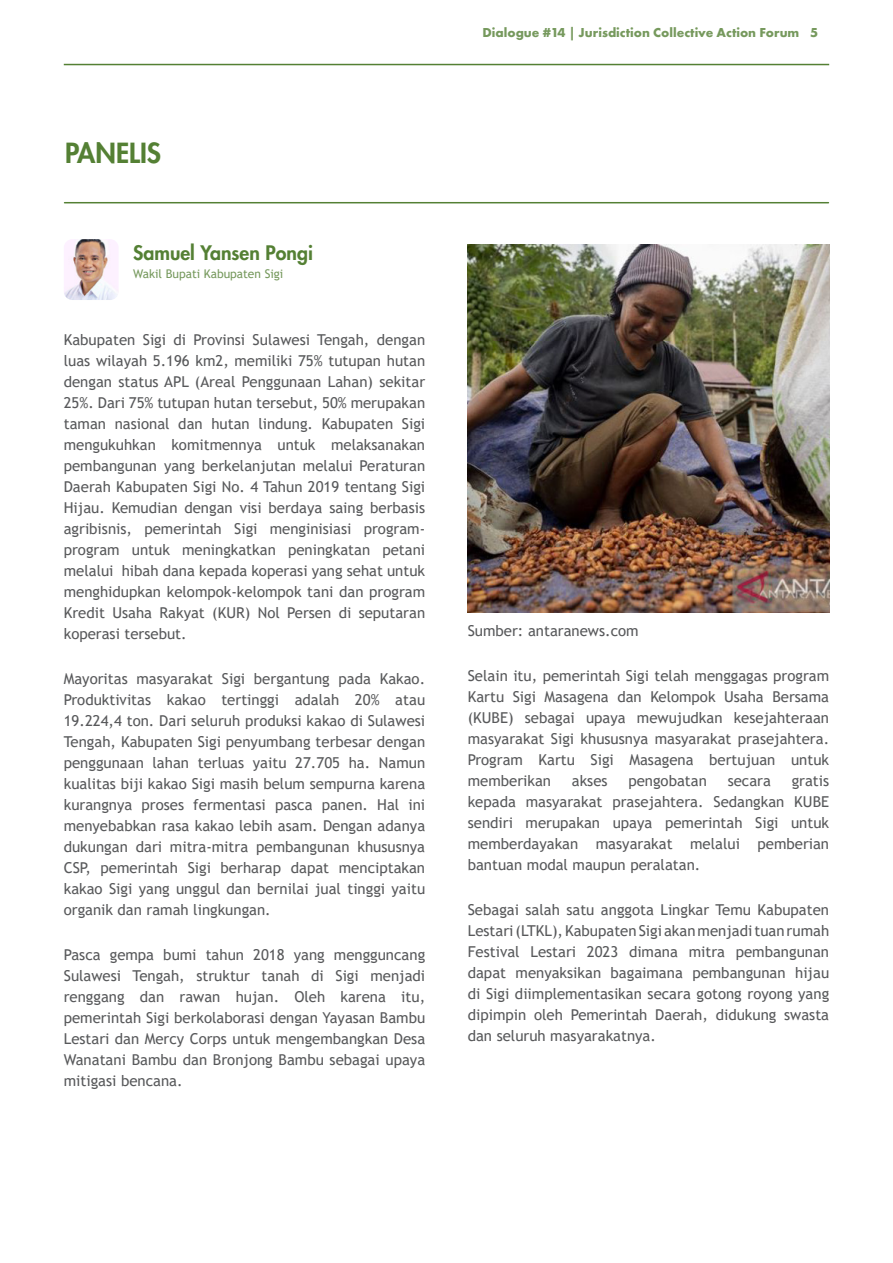
<style>
.page{position:relative;width:893px;height:1263px;background:#fff}
.page>*{position:absolute;margin:0;border:0;box-sizing:border-box;transform-origin:0 0}
.t1{font:800 27px "Futura Std";color:#548034}
.t2{font:800 19.5px "Futura Std";color:#548034}
.t3{font:15px/21px "Trebuchet MS";color:#58595b;text-align:justify}
.t4{font:700 13.5px "Futura PT";color:#76995d}
.t5{font:12px "Trebuchet MS";color:#76995d}
</style>
<div class="page">
<hr style="left:65px;top:202px;width:763px;height:1px;background:#548034">
<img style="left:64px;top:239px;width:54px;height:61px">
<img style="left:468px;top:244px;width:361px;height:368px">
<hr style="left:64px;top:64px;width:765px;height:1px;background:#548034">
<h1 class="t1" style="left:65px;top:136px;width:97px">PANELIS</h1>
<h2 class="t2" style="left:133px;top:241px;width:181px">Samuel Yansen Pongi</h2>
<p class="t5" style="left:133px;top:266px;width:152px">Wakil Bupati Kabupaten Sigi</p>
<p class="t3" style="left:64px;top:329px;width:363px">Kabupaten Sigi di Provinsi Sulawesi Tengah, dengan luas wilayah 5.196 km2, memiliki 75% tutupan hutan dengan status APL (Areal Penggunaan Lahan) sekitar 25%. Dari 75% tutupan hutan tersebut, 50% merupakan taman nasional dan hutan lindung. Kabupaten Sigi mengukuhkan komitmennya untuk melaksanakan pembangunan yang berkelanjutan melalui Peraturan Daerah Kabupaten Sigi No. 4 Tahun 2019 tentang Sigi Hijau. Kemudian dengan visi berdaya saing berbasis agribisnis, pemerintah Sigi menginisiasi program&shy;program untuk meningkatkan peningkatan petani melalui hibah dana kepada koperasi yang sehat untuk menghidupkan kelompok-kelompok tani dan program Kredit Usaha Rakyat (KUR) Nol Persen di seputaran koperasi tersebut.</p>
<p class="t3" style="left:64px;top:668px;width:363px">Mayoritas masyarakat Sigi bergantung pada Kakao.<br>Produktivitas kakao tertinggi adalah 20% atau 19.224,4 ton. Dari seluruh produksi kakao di Sulawesi Tengah, Kabupaten Sigi penyumbang terbesar dengan penggunaan lahan terluas yaitu 27.705 ha. Namun kualitas biji kakao Sigi masih belum sempurna karena kurangnya proses fermentasi pasca panen. Hal ini menyebabkan rasa kakao lebih asam. Dengan adanya dukungan dari mitra-mitra pembangunan khususnya CSP, pemerintah Sigi berharap dapat menciptakan kakao Sigi yang unggul dan bernilai jual tinggi yaitu organik dan ramah lingkungan.</p>
<p class="t3" style="left:64px;top:944px;width:363px">Pasca gempa bumi tahun 2018 yang mengguncang Sulawesi Tengah, struktur tanah di Sigi menjadi renggang dan rawan hujan. Oleh karena itu, pemerintah Sigi berkolaborasi dengan Yayasan Bambu Lestari dan Mercy Corps untuk mengembangkan Desa Wanatani Bambu dan Bronjong Bambu sebagai upaya mitigasi bencana.</p>
<p class="t4" style="left:482px;top:24px;width:337px">Dialogue #14 | Jurisdiction Collective Action Forum 5</p>
<p class="t3" style="left:468px;top:620px;width:172px">Sumber: antaranews.com</p>
<p class="t3" style="left:468px;top:665px;width:363px">Selain itu, pemerintah Sigi telah menggagas program Kartu Sigi Masagena dan Kelompok Usaha Bersama (KUBE) sebagai upaya mewujudkan kesejahteraan masyarakat Sigi khususnya masyarakat prasejahtera.<br>Program Kartu Sigi Masagena bertujuan untuk memberikan</p>
<p class="t3" style="left:572px;top:770px;width:37px">akses</p>
<p class="t3" style="left:628px;top:770px;width:80px">pengobatan</p>
<p class="t3" style="left:728px;top:770px;width:45px">secara</p>
<p class="t3" style="left:468px;top:770px;width:363px;text-indent:324px">gratis kepada masyarakat prasejahtera. Sedangkan KUBE sendiri merupakan upaya pemerintah Sigi untuk memberdayakan masyarakat melalui pemberian bantuan modal maupun peralatan.</p>
<p class="t3" style="left:468px;top:899px;width:363px">Sebagai salah satu anggota Lingkar Temu Kabupaten Lestari (LTKL), Kabupaten Sigi akan menjadi tuan rumah Festival Lestari 2023 dimana mitra pembangunan dapat menyaksikan bagaimana pembangunan hijau di Sigi diimplementasikan secara gotong royong yang dipimpin oleh Pemerintah Daerah, didukung swasta dan seluruh masyarakatnya.</p>
</div>
